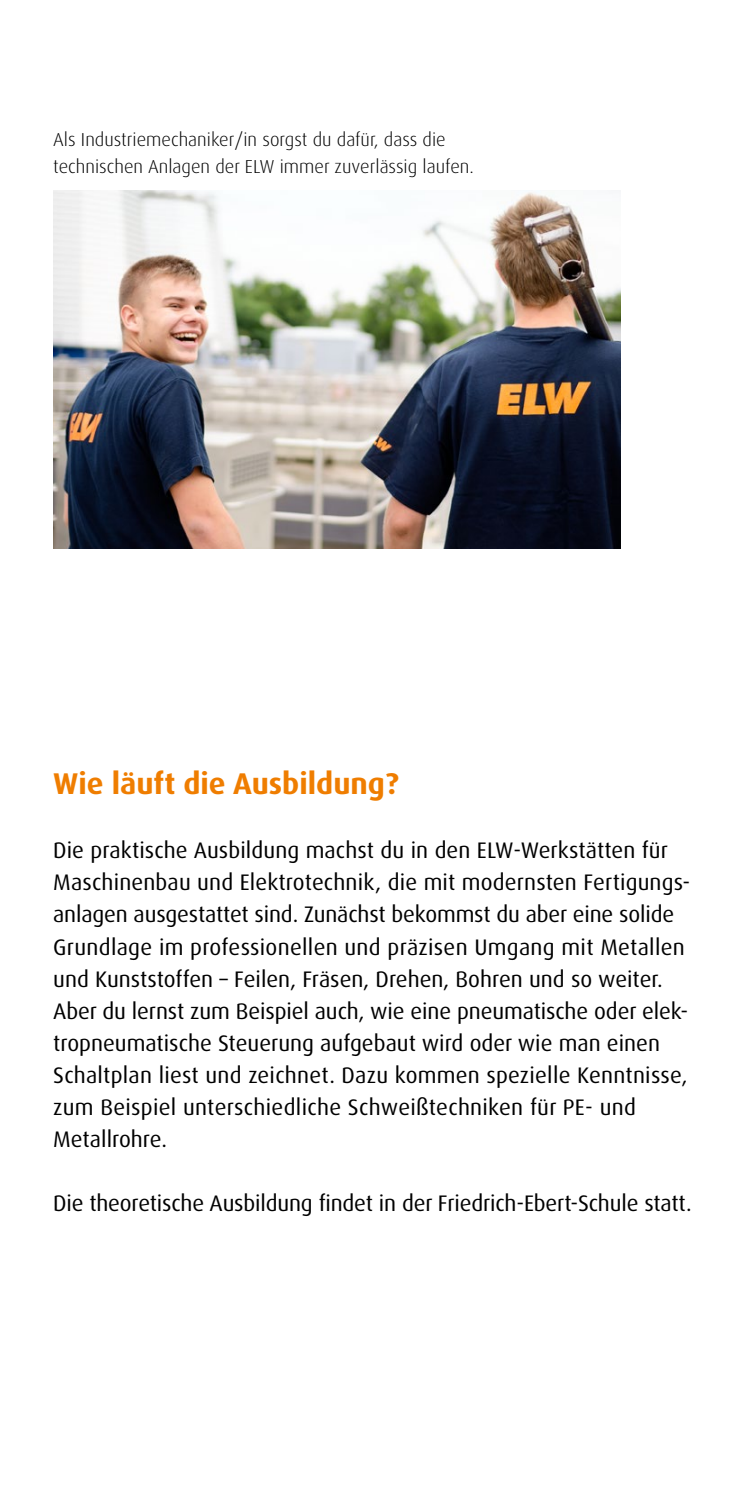
<style>
.page{position:relative;width:745px;height:1489px;background:#fff}
.page>*{position:absolute;margin:0;border:0;box-sizing:border-box;transform-origin:0 0}
.t1{font:700 30px "Dax OT";color:#ef7d00}
.t2{font:22.5px/32px "Dax OT";color:#000}
.t3{font:300 18.75px/27px "Dax OT";color:#000}
</style>
<div class="page">
<img style="left:53px;top:190px;width:567px;height:358px">
<p class="t3" style="left:53px;top:126px;width:422px">Als Industriemechaniker/in sorgst du dafür, dass die technischen Anlagen der ELW immer zuverlässig laufen.</p>
<h1 class="t1" style="left:53px;top:764px;width:347px">Wie läuft die Ausbildung?</h1>
<p class="t2" style="left:53px;top:834px;width:638px">Die praktische Ausbildung machst du in den ELW-Werkstätten für Maschinenbau und Elektrotechnik, die mit modernsten Fertigungs&shy;anlagen ausgestattet sind. Zunächst bekommst du aber eine solide Grundlage im professionellen und präzisen Umgang mit Metallen und Kunststoffen – Feilen, Fräsen, Drehen, Bohren und so weiter.<br>Aber du lernst zum Beispiel auch, wie eine pneumatische oder elek&shy;tropneumatische Steuerung aufgebaut wird oder wie man einen Schaltplan liest und zeichnet. Dazu kommen spezielle Kenntnisse, zum Beispiel unterschiedliche Schweißtechniken für PE- und Metallrohre.</p>
<p class="t2" style="left:53px;top:1186px;width:639px">Die theoretische Ausbildung findet in der Friedrich-Ebert-Schule statt.</p>
</div>
